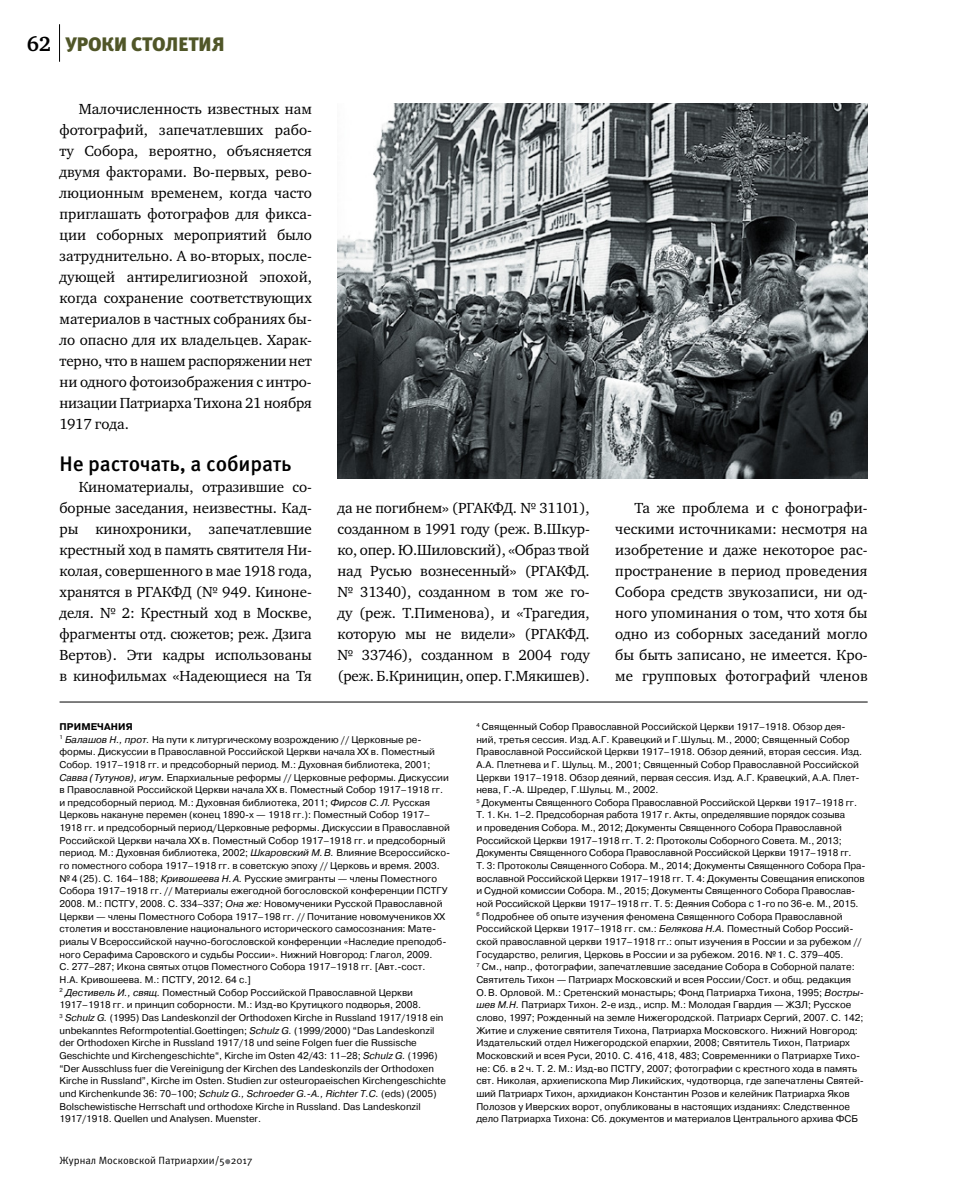
<style>
.page{position:relative;width:957px;height:1191px;background:#fff}
.page>*{position:absolute;margin:0;border:0;box-sizing:border-box;transform-origin:0 0}
.t1{font:500 21px "Meta Pro";letter-spacing:-.005em;color:#000}
.t2{font:700 21px "Charter ITC";color:#000}
.t3{font:900 19.5px "Meta Pro";letter-spacing:-.005em;color:#505628}
.t4{font:15px/21px "Charter ITC";letter-spacing:-.005em;color:#000;text-align:justify}
.t5{font:10.5px "Meta Pro";color:#000}
.t6{font:9.75px/12.6px "Pragmatica";color:#000}
.s1{font-weight:700}
.s2{font-style:italic}
</style>
<div class="page">
<hr style="left:59px;top:24px;width:1px;height:38px;background:#000">
<svg style="left:225px;top:1159px;width:5px;height:5px"></svg>
<img style="left:337px;top:103px;width:530px;height:375px">
<hr style="left:60px;top:701px;width:807px;height:1px;background:#000">
<h1 class="t2" style="left:27px;top:31px;width:26px">62</h1>
<h2 class="t3" style="left:65px;top:32px;width:160px">УРОКИ СТОЛЕТИЯ</h2>
<p class="t4" style="left:60px;top:98px;width:254px;text-indent:19px">Малочисленность известных нам фотографий, запечатлевших рабо&shy;ту Собора, вероятно, объясняется двумя факторами. Во-первых, рево&shy;люционным временем, когда часто приглашать фотографов для фикса&shy;ции соборных мероприятий было затруднительно. А во-вторых, после&shy;дующей антирелигиозной эпохой, когда сохранение соответствующих материалов в частных собраниях бы&shy;ло опасно для их владельцев. Харак&shy;терно, что в нашем распоряжении нет ни одного фотоизображения с интро&shy;низации Патриарха Тихона 21 ноября 1917 года.</p>
<h1 class="t1" style="left:60px;top:450px;width:234px">Не расточать, а собирать</h1>
<p class="t4" style="left:60px;top:476px;width:254px;text-indent:19px">Киноматериалы, отразившие со&shy;борные заседания, неизвестны. Кад&shy;ры кинохроники, запечатлевшие крестный ход в память святителя Ни&shy;колая, совершенного в мае 1918 года, хранятся в РГАКФД (№ 949. Киноне&shy;деля. № 2: Крестный ход в Москве, фрагменты отд. сюжетов; реж. Дзига Вертов). Эти кадры использованы в кинофильмах «Надеющиеся на Тя</p>
<p class="t4" style="left:337px;top:497px;width:254px">да не погибнем» (РГАКФД. № 31101), созданном в 1991 году (реж. В.Шкур&shy;ко, опер. Ю.Шиловский), «Образ твой над Русью вознесенный» (РГАКФД. № 31340), созданном в том же го&shy;ду (реж. Т.Пименова), и «Трагедия, которую мы не видели» (РГАКФД. № 33746), созданном в 2004 году (реж. Б.Криницин, опер. Г.Мякишев).</p>
<p class="t4" style="left:615px;top:497px;width:254px;text-indent:19px">Та же проблема и с фонографи&shy;ческими источниками: несмотря на изобретение и даже некоторое рас&shy;пространение в период проведения Собора средств звукозаписи, ни од&shy;ного упоминания о том, что хотя бы одно из соборных заседаний могло бы быть записано, не имеется. Кро&shy;ме групповых фотографий членов</p>
<p class="t6" style="left:60px;top:720px;width:392px"><span class="s1">ПРИМЕЧАНИЯ<br></span><sup>1</sup> <span class="s2">Балашов Н., прот.</span> На пути к литургическому возрождению // Церковные ре&shy;формы. Дискуссии в Православной Российской Церкви начала XX в. Поместный Собор. 1917–1918 гг. и предсоборный период. М.: Духовная библиотека, 2001; <span class="s2">Савва (Тутунов), игум.</span> Епархиальные реформы // Церковные реформы. Дискуссии в Православной Российской Церкви начала XX в. Поместный Собор 1917–1918 гг. и предсоборный период. М.: Духовная библиотека, 2011; <span class="s2">Фирсов С.Л.</span> Русская Церковь накануне перемен (конец 1890-х — 1918 гг.): Поместный Собор 1917– 1918 гг. и предсоборный период/Церковные реформы. Дискуссии в Православной Российской Церкви начала XX в. Поместный Собор 1917–1918 гг. и предсоборный период. М.: Духовная библиотека, 2002; <span class="s2">Шкаровский М.В.</span> Влияние Всероссийско&shy;го поместного собора 1917–1918 гг. в советскую эпоху // Церковь и время. 2003. №4 (25). C. 164–188; <span class="s2">Кривошеева Н.А.</span> Русские эмигранты — члены Поместного Собора 1917–1918 гг. // Материалы ежегодной богословской конференции ПСТГУ 2008. М.: ПСТГУ, 2008. С. 334–337; <span class="s2">Она же:</span> Новомученики Русской Православной Церкви — члены Поместного Собора 1917–198 гг. // Почитание новомучеников XX столетия и восстановление национального исторического самосознания: Мате&shy;риалы V Всероссийской научно-богословской конференции «Наследие преподоб&shy;ного Серафима Саровского и судьбы России». Нижний Новгород: Глагол, 2009.<br>С. 277–287; Икона святых отцов Поместного Собора 1917–1918 гг. [Авт.-сост.<br>Н.А. Кривошеева. М.: ПСТГУ, 2012. 64 с.]<br><sup>2</sup> <span class="s2">Дестивель И., свящ.</span> Поместный Собор Российской Православной Церкви 1917–1918 гг. и принцип соборности. М.: Изд-во Крутицкого подворья, 2008.<br><sup>3</sup> <span class="s2">Schulz G.</span> (1995) Das Landeskonzil der Orthodoxen Kirche in Russland 1917/1918 ein unbekanntes Reformpotential.Goettingen; <span class="s2">Schulz G.</span> (1999/2000) “Das Landeskonzil der Orthodoxen Kirche in Russland 1917/18 und seine Folgen fuer die Russische Geschichte und Kirchengeschichte“, Kirche im Osten 42/43: 11–28; <span class="s2">Schulz G.</span> (1996) “Der Ausschluss fuer die Vereinigung der Kirchen des Landeskonzils der Orthodoxen Kirche in Russland”, Kirche im Osten. Studien zur osteuropaeischen Kirchengeschichte und Kirchenkunde 36: 70–100; <span class="s2">Schulz G., Schroeder G.-A., Richter T.C.</span> (eds) (2005)<br>Bolschewistische Herrschaft und orthodoxe Kirche in Russland. Das Landeskonzil 1917/1918. Quellen und Analysen. Muenster.</p>
<p class="t6" style="left:476px;top:720px;width:391px"><sup>4</sup> Священный Собор Православной Российской Церкви 1917–1918. Обзор дея&shy;ний, третья сессия. Изд.А.Г. Кравецкий и Г.Шульц. М., 2000; Священный Собор Православной Российской Церкви 1917–1918. Обзор деяний, вторая сессия. Изд.<br>А.А. Плетнева и Г. Шульц. М., 2001; Священный Собор Православной Российской Церкви 1917–1918. Обзор деяний, первая сессия. Изд. А.Г. Кравецкий, А.А. Плет&shy;нева, Г.-А. Шредер, Г.Шульц. М., 2002.<br><sup>5</sup> Документы Священного Собора Православной Российской Церкви 1917–1918 гг.<br>Т. 1. Кн. 1–2. Предсоборная работа 1917 г. Акты, определявшие порядок созыва<br>и проведения Собора. М., 2012; Документы Священного Собора Православной Российской Церкви 1917–1918 гг. Т. 2: Протоколы Соборного Совета. М., 2013; Документы Священного Собора Православной Российской Церкви 1917–1918 гг.<br>Т. 3: Протоколы Священного Собора. М., 2014; Документы Священного Собора Пра&shy;вославной Российской Церкви 1917–1918 гг. Т. 4: Документы Совещания епископов и Судной комиссии Собора. М., 2015; Документы Священного Собора Православ&shy;ной Российской Церкви 1917–1918 гг. Т. 5: Деяния Собора с 1-го по 36-е. М., 2015.<br><sup>6</sup> Подробнее об опыте изучения феномена Священного Собора Православной Российской Церкви 1917–1918 гг. см.: <span class="s2">Белякова Н.А.</span> Поместный Собор Россий&shy;ской православной церкви 1917–1918 гг.: опыт изучения в России и за рубежом // Государство, религия, Церковь в России и за рубежом. 2016. №1. С. 379–405.<br><sup>7</sup> См., напр., фотографии, запечатлевшие заседание Собора в Соборной палате:<br>Святитель Тихон — Патриарх Московский и всея России/Сост. и общ. редакция О.В. Орловой. М.: Сретенский монастырь; Фонд Патриарха Тихона, 1995; <span class="s2">Востры&shy;шев М.Н.</span> Патриарх Тихон. 2-е изд., испр. М.: Молодая Гвардия — ЖЗЛ; Русское слово, 1997; Рожденный на земле Нижегородской. Патриарх Сергий, 2007. С. 142; Житие и служение святителя Тихона, Патриарха Московского. Нижний Новгород:<br>Издательский отдел Нижегородской епархии, 2008; Святитель Тихон, Патриарх Московский и всея Руси, 2010. С. 416, 418, 483; Современники о Патриархе Тихо&shy;не: Сб. в 2 ч. Т. 2. М.: Изд-во ПСТГУ, 2007; фотографии с крестного хода в память свт. Николая, архиепископа Мир Ликийских, чудотворца, где запечатлены Святей&shy;ший Патриарх Тихон, архидиакон Константин Розов и келейник Патриарха Яков Полозов у Иверских ворот, опубликованы в настоящих изданиях: Следственное дело Патриарха Тихона: Сб. документов и материалов Центрального архива ФСБ</p>
<p class="t5" style="left:60px;top:1153px;width:194px">Журнал Московской Патриархии/5 2017</p>
</div>
